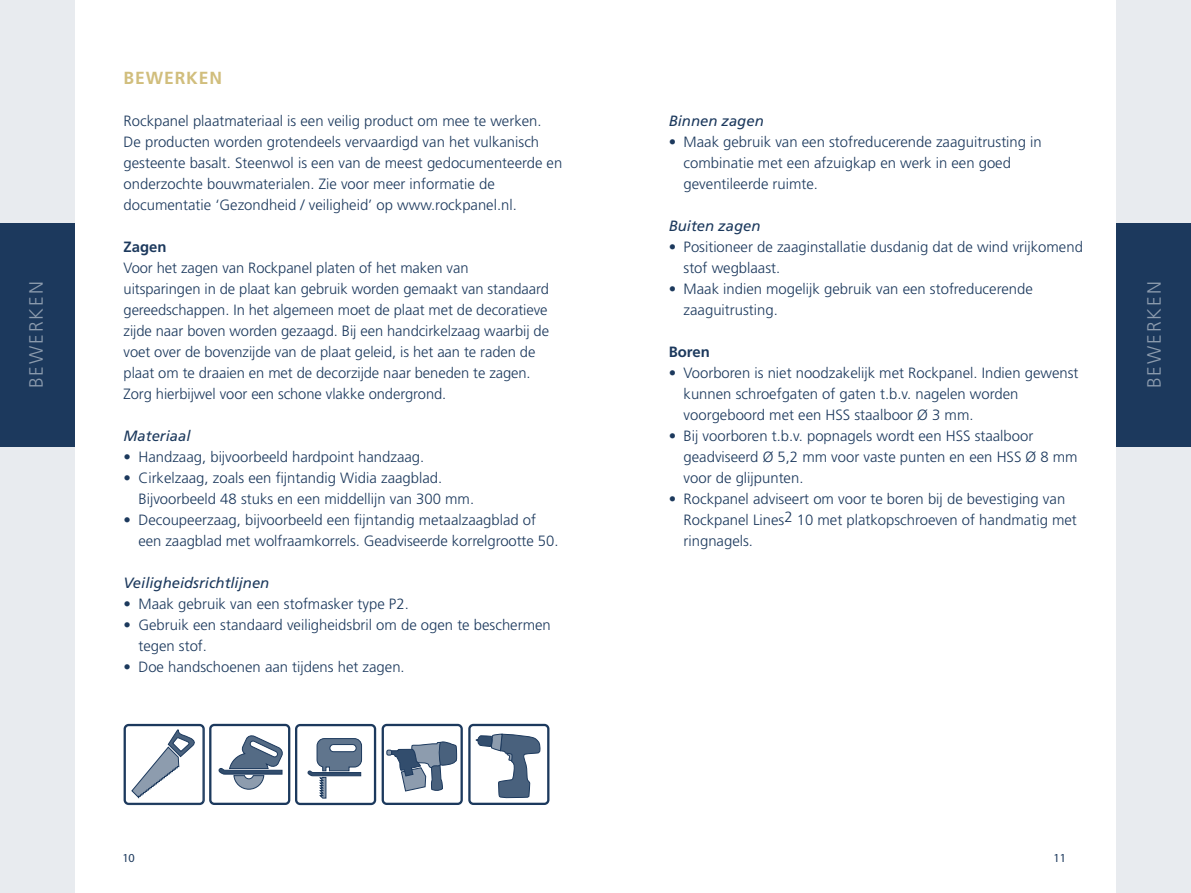
<style>
.page{position:relative;width:1191px;height:893px;background:#fff}
.page>*{position:absolute;margin:0;border:0;box-sizing:border-box;transform-origin:0 0}
.t1{font:300 19.25px "Frutiger LT Std";letter-spacing:.1em;color:#8d9cae}
.t2{font:700 17.5px "Frutiger LT Std";letter-spacing:.05em;color:#d1be7d}
.t3{font:300 14.88px/21px "Frutiger LT Std";color:#1c395d}
.t4{font:italic 14.88px "Frutiger CE";color:#1c395d}
.t5{font:700 14.88px "Frutiger LT Std";color:#1c395d}
.t6{font:12.25px "Myriad Pro";color:#1c395d}
</style>
<div class="page">
<div style="left:0;top:0;width:74px;height:893px;background:#e8ebef"></div>
<div style="left:1116px;top:0;width:75px;height:893px;background:#e8ebef"></div>
<div style="left:0;top:223px;width:74px;height:223px;background:#1c395d"></div>
<div style="left:1116px;top:223px;width:75px;height:223px;background:#1c395d"></div>
<div style="left:124px;top:724px;width:81px;height:81px;border:2px solid #1c395d;border-radius:4px"></div>
<svg style="left:125px;top:726px;width:78px;height:78px"></svg>
<div style="left:209px;top:724px;width:81px;height:81px;border:2px solid #1c395d;border-radius:4px"></div>
<svg style="left:218px;top:735px;width:65px;height:55px"></svg>
<div style="left:295px;top:724px;width:81px;height:81px;border:2px solid #1c395d;border-radius:4px"></div>
<svg style="left:296px;top:726px;width:79px;height:79px"></svg>
<div style="left:381px;top:724px;width:82px;height:81px;border:2px solid #1c395d;border-radius:4px"></div>
<svg style="left:386px;top:741px;width:72px;height:51px"></svg>
<div style="left:468px;top:724px;width:81px;height:81px;border:2px solid #1c395d;border-radius:4px"></div>
<svg style="left:476px;top:733px;width:64px;height:65px"></svg>
<p class="t2" style="left:124px;top:68px;width:100px">Bewerken</p>
<p class="t3" style="left:124px;top:111px;width:440px">Rockpanel plaatmateriaal is een veilig product om mee te werken.<br>De producten worden grotendeels vervaardigd van het vulkanisch gesteente basalt. Steenwol is een van de meest gedocumenteerde en onderzochte bouwmaterialen. Zie voor meer informatie de documentatie ‘Gezondheid / veiligheid’ op www.rockpanel.nl.</p>
<p class="t5" style="left:124px;top:238px;width:44px">Zagen</p>
<p class="t3" style="left:124px;top:258px;width:427px">Voor het zagen van Rockpanel platen of het maken van uitsparingen in de plaat kan gebruik worden gemaakt van standaard gereedschappen. In het algemeen moet de plaat met de decoratieve zijde naar boven worden gezaagd. Bij een handcirkelzaag waarbij de voet over de bovenzijde van de plaat geleid, is het aan te raden de plaat om te draaien en met de decorzijde naar beneden te zagen.<br>Zorg hierbijwel voor een schone vlakke ondergrond.</p>
<p class="t4" style="left:124px;top:427px;width:68px">Materiaal</p>
<p class="t3" style="left:124px;top:447px;width:302px">• Handzaag, bijvoorbeeld hardpoint handzaag.</p>
<p class="t3" style="left:138px;top:468px;width:337px;text-indent:-15px">• Cirkelzaag, zoals een fijntandig Widia zaagblad.<br>Bijvoorbeeld 48 stuks en een middellijn van 300 mm.</p>
<p class="t3" style="left:138px;top:510px;width:421px;text-indent:-15px">• Decoupeerzaag, bijvoorbeeld een fijntandig metaalzaagblad of een zaagblad met wolfraamkorrels. Geadviseerde korrelgrootte 50.</p>
<p class="t4" style="left:124px;top:574px;width:147px">Veiligheidsrichtlijnen</p>
<p class="t3" style="left:124px;top:594px;width:287px">• Maak gebruik van een stofmasker type P2.</p>
<p class="t3" style="left:138px;top:615px;width:414px;text-indent:-15px">• Gebruik een standaard veiligheidsbril om de ogen te beschermen tegen stof.</p>
<p class="t3" style="left:124px;top:657px;width:283px">• Doe handschoenen aan tijdens het zagen.</p>
<p class="t4" style="left:668px;top:112px;width:97px">Binnen zagen</p>
<p class="t3" style="left:683px;top:132px;width:360px;text-indent:-15px">• Maak gebruik van een stofreducerende zaaguitrusting in combinatie met een afzuigkap en werk in een goed geventileerde ruimte.</p>
<p class="t4" style="left:668px;top:217px;width:93px">Buiten zagen</p>
<p class="t3" style="left:683px;top:237px;width:401px;text-indent:-15px">• Positioneer de zaaginstallatie dusdanig dat de wind vrijkomend stof wegblaast.</p>
<p class="t3" style="left:683px;top:279px;width:351px;text-indent:-15px">• Maak indien mogelijk gebruik van een stofreducerende zaaguitrusting.</p>
<p class="t5" style="left:668px;top:343px;width:43px">Boren</p>
<p class="t3" style="left:683px;top:363px;width:396px;text-indent:-15px">• Voorboren is niet noodzakelijk met Rockpanel. Indien gewenst kunnen schroefgaten of gaten t.b.v. nagelen worden voorgeboord met een HSS</p>
<p class="t1" style="left:25px;top:388px;width:108px;rotate:-90deg">Bewerken</p>
<p class="t1" style="left:1143px;top:388px;width:108px;rotate:-90deg">Bewerken</p>
<p class="t3" style="left:854px;top:405px;width:121px">staalboor Ø 3 mm.</p>
<p class="t3" style="left:683px;top:426px;width:351px;text-indent:-15px">• Bij voorboren t.b.v. popnagels wordt een HSS staalboor geadviseerd Ø 5,2 mm voor vaste punten en een HSS</p>
<p class="t3" style="left:1025px;top:447px;width:54px">Ø 8 mm</p>
<p class="t3" style="left:683px;top:468px;width:121px">voor de glijpunten.</p>
<p class="t3" style="left:683px;top:489px;width:395px;text-indent:-15px">• Rockpanel adviseert om voor te boren bij de bevestiging van<br>Rockpanel Lines2 10 met platkopschroeven of handmatig met ringnagels.</p>
<p class="t6" style="left:122px;top:850px;width:14px">10</p>
<p class="t6" style="left:1053px;top:850px;width:14px">11</p>
</div>
